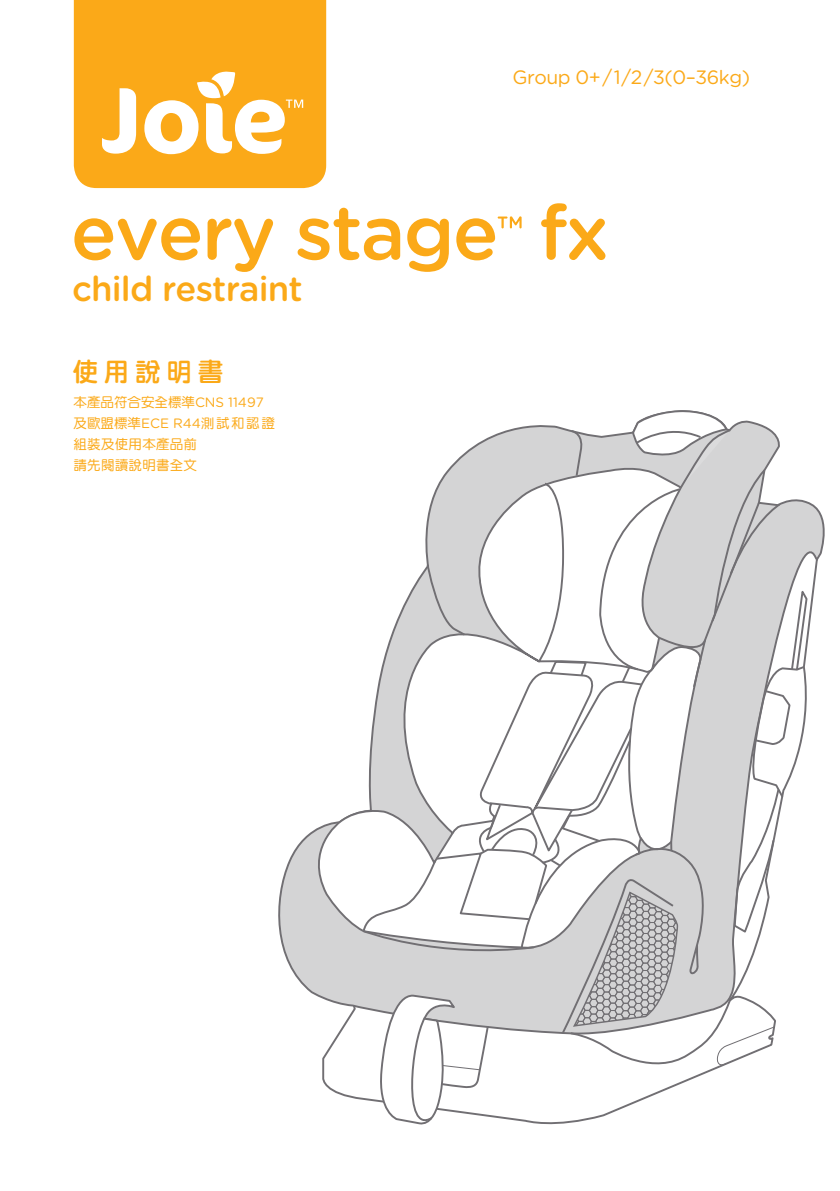
<style>
.page{position:relative;width:840px;height:1191px;background:#fff}
.page>*{position:absolute;margin:0;border:0;box-sizing:border-box;transform-origin:0 0}
.t1{font:500 76.4px "Gotham Rounded";letter-spacing:-.025em;color:#fba918}
.t2{font:500 34.8px "Gotham Rounded";letter-spacing:-.025em;color:#fba918}
.t3{font:26.2px "DF Yuan Std W8";letter-spacing:.2em;color:#fba918}
.t4{font:19.4px "Gotham Rounded";letter-spacing:-.025em;color:#fba918}
.t5{font:13.6px/21.2px "DF Yuan Std W5";letter-spacing:.02em;color:#fba918}
.s1{font-family:"Gotham Rounded"}
</style>
<div class="page">
<div style="left:74px;top:0;width:252px;height:188px;background:#fba918"></div>
<svg style="left:497px;top:216px;width:24px;height:12px"></svg>
<svg style="left:102px;top:88px;width:34px;height:66px"></svg>
<svg style="left:278px;top:502px;width:547px;height:535px"></svg>
<svg style="left:303px;top:502px;width:58px;height:450px"></svg>
<svg style="left:361px;top:410px;width:447px;height:715px"></svg>
<svg style="left:144px;top:69px;width:159px;height:85px"></svg>
<h3 class="t4" style="left:512px;top:64px;width:239px">Group 0+/1/2/3(0–36kg)</h3>
<h1 class="t1" style="left:71px;top:178px;width:539px">every stage fx</h1>
<h2 class="t2" style="left:72px;top:264px;width:232px">child restraint</h2>
<h3 class="t3" style="left:72px;top:357px;width:153px">使用說明書</h3>
<p class="t5" style="left:73px;top:391px;width:203px">本產品符合安全標準<span class="s1">CNS 11497</span>及歐盟標準<span class="s1">ECE R44</span>測試和認證組裝及使用本產品前<br>請先閱讀說明書全文</p>
</div>
